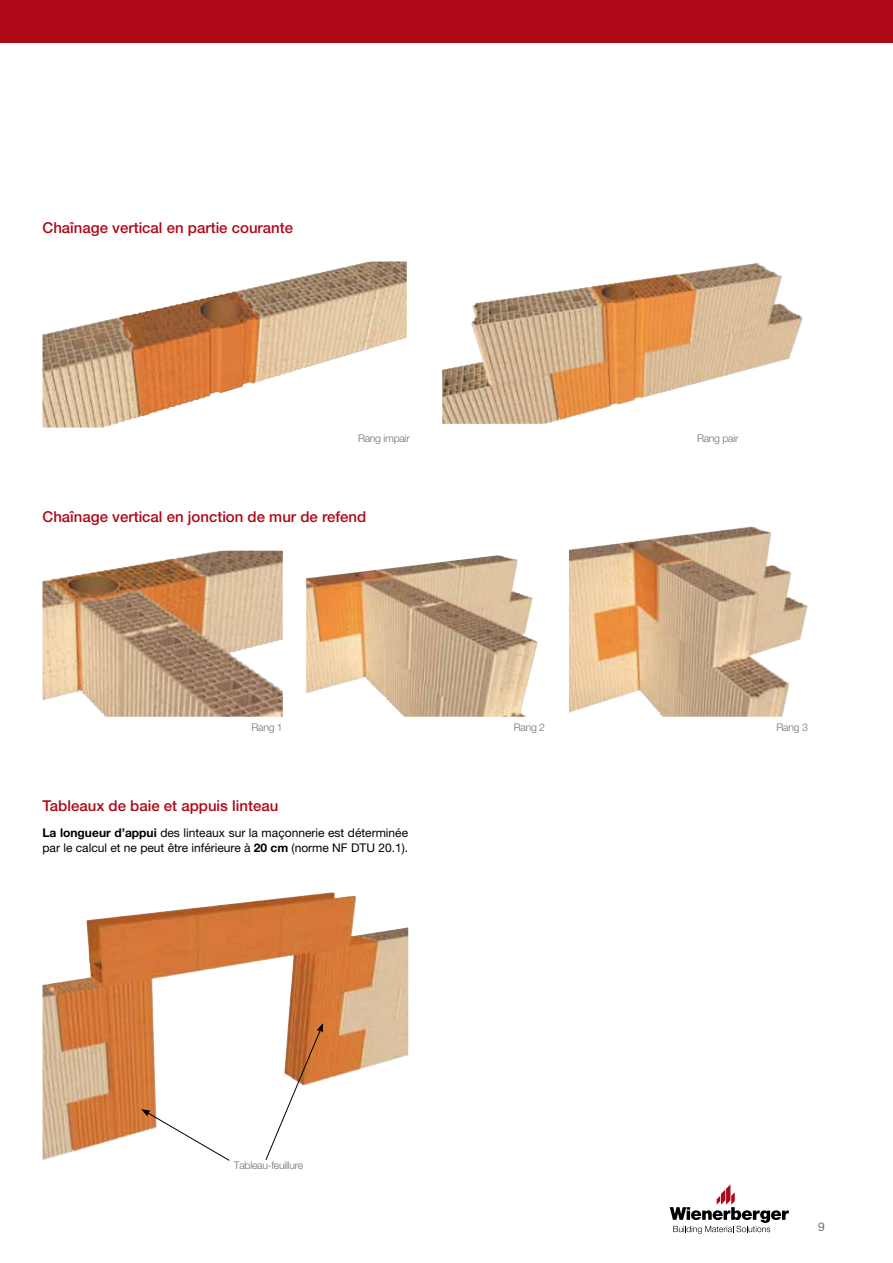
<style>
.page{position:relative;width:893px;height:1263px;background:#fff}
.page>*{position:absolute;margin:0;border:0;box-sizing:border-box;transform-origin:0 0}
.t1{font:500 15px "Helvetica Neue";color:#af0917}
.t2{font:12px/15px "Helvetica Neue";color:#000}
.t3{font:12px "Helvetica Neue LT Std";color:#707172}
.t4{font:300 10.5px "Helvetica Neue";letter-spacing:-.025em;color:#707172}
.s1{font-weight:700}
</style>
<div class="page">
<svg style="left:670px;top:1184px;width:119px;height:50px"></svg>
<div style="left:0;top:0;width:893px;height:43px;background:#af0917"></div>
<svg style="left:43px;top:261px;width:364px;height:167px"></svg>
<img style="left:213px;top:261px;width:156px;height:35px">
<svg style="left:43px;top:551px;width:240px;height:166px"></svg>
<img style="left:89px;top:551px;width:130px;height:22px">
<svg style="left:306px;top:555px;width:232px;height:162px"></svg>
<img style="left:439px;top:555px;width:58px;height:7px">
<svg style="left:569px;top:526px;width:239px;height:191px"></svg>
<img style="left:681px;top:527px;width:68px;height:8px">
<svg style="left:442px;top:263px;width:361px;height:161px"></svg>
<img style="left:707px;top:263px;width:50px;height:7px">
<svg style="left:43px;top:892px;width:365px;height:268px"></svg>
<img style="left:114px;top:892px;width:218px;height:25px">
<svg style="left:141px;top:1109px;width:89px;height:52px"></svg>
<svg style="left:265px;top:1023px;width:58px;height:137px"></svg>
<p class="t1" style="left:43px;top:219px;width:252px">Chaînage vertical en partie courante</p>
<p class="t4" style="left:358px;top:432px;width:53px">Rang impair</p>
<p class="t1" style="left:43px;top:508px;width:325px">Chaînage vertical en jonction de mur de refend</p>
<p class="t4" style="left:697px;top:432px;width:43px">Rang pair</p>
<p class="t4" style="left:251px;top:721px;width:33px">Rang 1</p>
<p class="t4" style="left:514px;top:721px;width:33px">Rang 2</p>
<p class="t4" style="left:776px;top:721px;width:33px">Rang 3</p>
<p class="t1" style="left:43px;top:797px;width:237px">Tableaux de baie et appuis linteau</p>
<p class="t2" style="left:43px;top:825px;width:367px"><span class="s1">La longueur d’appui</span> des linteaux sur la maçonnerie est déterminée par le calcul et ne peut être inférieure à <span class="s1">20 cm</span> (norme NF DTU 20.1).</p>
<p class="t4" style="left:234px;top:1159px;width:71px">Tableau-feuillure</p>
<p class="t3" style="left:818px;top:1220px;width:8px">9</p>
</div>
